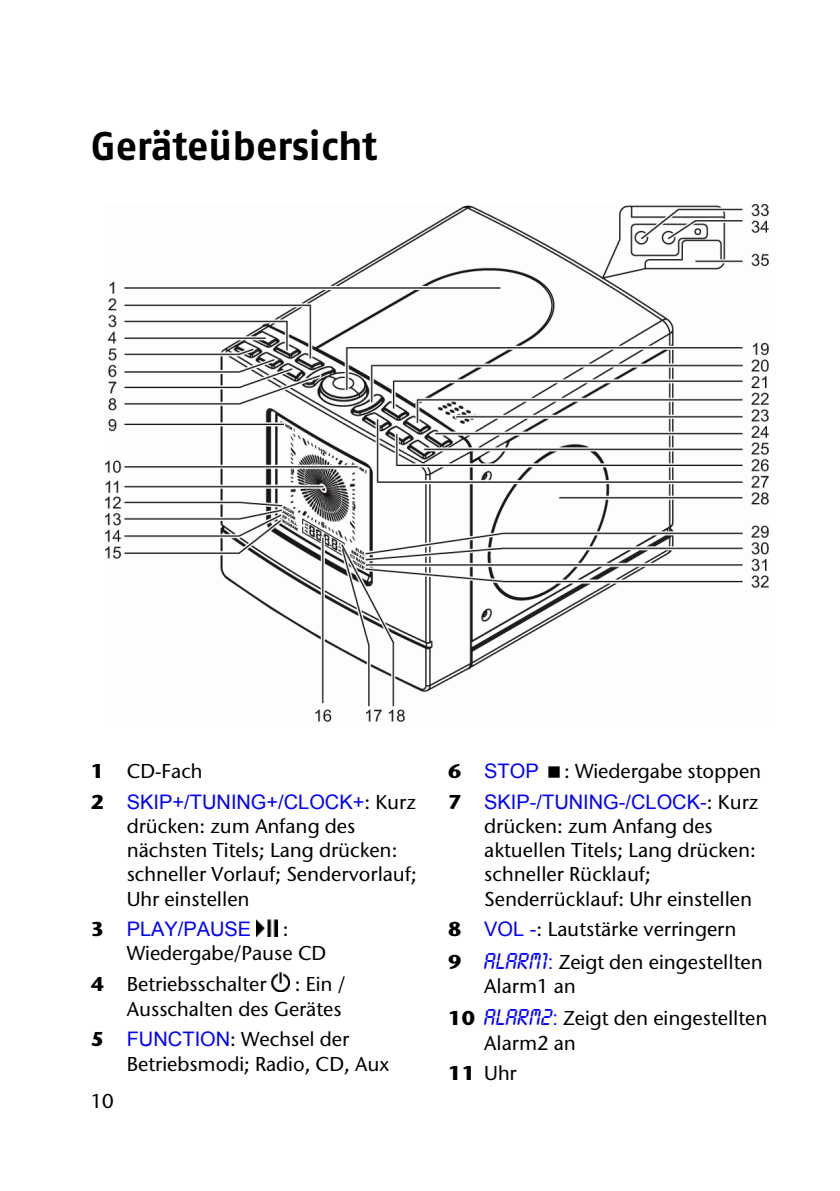
<style>
.page{position:relative;width:840px;height:1191px;background:#fff}
.page>*{position:absolute;margin:0;border:0;box-sizing:border-box;transform-origin:0 0}
.t1{font:700 40px "Medion MD";letter-spacing:-.005em;color:#000}
.t2{font:20px/24.2px "ITC Stone Sans";color:#000}
.t3{font:20px "Arial";color:#00f}
.s1{font-weight:700}
.s2{font-family:"ITC Stone Sans";font-weight:700;color:#000}
.s3{font-family:"ITC Stone Sans";color:#000}
.s4{font-family:"Arial";color:#00f}
.s5{font-family:"LCDEF";font-size:24px;color:#00f}
</style>
<div class="page">
<img style="left:105px;top:204px;width:662px;height:518px">
<img style="left:256px;top:919px;width:21px;height:17px">
<img style="left:271px;top:971px;width:18px;height:20px">
<h1 class="t1" style="left:91px;top:131px;width:288px">Geräteübersicht</h1>
<p class="t2" style="left:91px;top:761px;width:113px"><span class="s1">1</span> CD-Fach</p>
<p class="t3" style="left:91px;top:790px;width:326px"><span class="s2">2</span> SKIP+/TUNING+/CLOCK+<span class="s3">: Kurz</span></p>
<p class="t2" style="left:127px;top:816px;width:291px">drücken: zum Anfang des nächsten Titels; Lang drücken: schneller Vorlauf; Sendervorlauf;<br>Uhr einstellen</p>
<p class="t3" style="left:91px;top:918px;width:162px"><span class="s2">3</span> PLAY/PAUSE</p>
<p class="t2" style="left:127px;top:919px;width:201px;text-indent:156px">:<br>Wiedergabe/Pause CD</p>
<p class="t2" style="left:91px;top:974px;width:177px"><span class="s1">4</span> Betriebsschalter</p>
<p class="t2" style="left:127px;top:974px;width:220px;text-align:right">: Ein /<br>Ausschalten des Gerätes</p>
<p class="t2" style="left:127px;top:1029px;width:264px;text-indent:-36px"><span class="s1">5</span> <span class="s4">FUNCTION</span>: Wechsel der<br>Betriebsmodi; Radio, CD, Aux</p>
<p class="t2" style="left:91px;top:1090px;width:25px">10</p>
<p class="t3" style="left:448px;top:760px;width:92px"><span class="s2">6</span> STOP</p>
<p class="t2" style="left:564px;top:761px;width:198px">: Wiedergabe stoppen</p>
<p class="t3" style="left:448px;top:790px;width:311px"><span class="s2">7</span> SKIP-/TUNING-/CLOCK-<span class="s3">: Kurz</span></p>
<p class="t2" style="left:484px;top:816px;width:273px">drücken: zum Anfang des aktuellen Titels; Lang drücken: schneller Rücklauf;<br>Senderrücklauf: Uhr einstellen</p>
<p class="t2" style="left:448px;top:915px;width:316px;line-height:32.4px"><span class="s1">8</span> <span class="s4">VOL -</span>: Lautstärke verringern<br><span class="s1">9</span> <span class="s5">ALARM1</span><span class="s4">:</span> Zeigt den eingestellten</p>
<p class="t2" style="left:448px;top:971px;width:321px;line-height:32.6px;text-indent:36px">Alarm1 an<br><span class="s1">10</span> <span class="s5">ALARM2</span><span class="s4">:</span> Zeigt den eingestellten</p>
<p class="t2" style="left:448px;top:1029px;width:129px;line-height:30.8px;text-indent:36px">Alarm2 an<br><span class="s1">11</span> Uhr</p>
</div>
